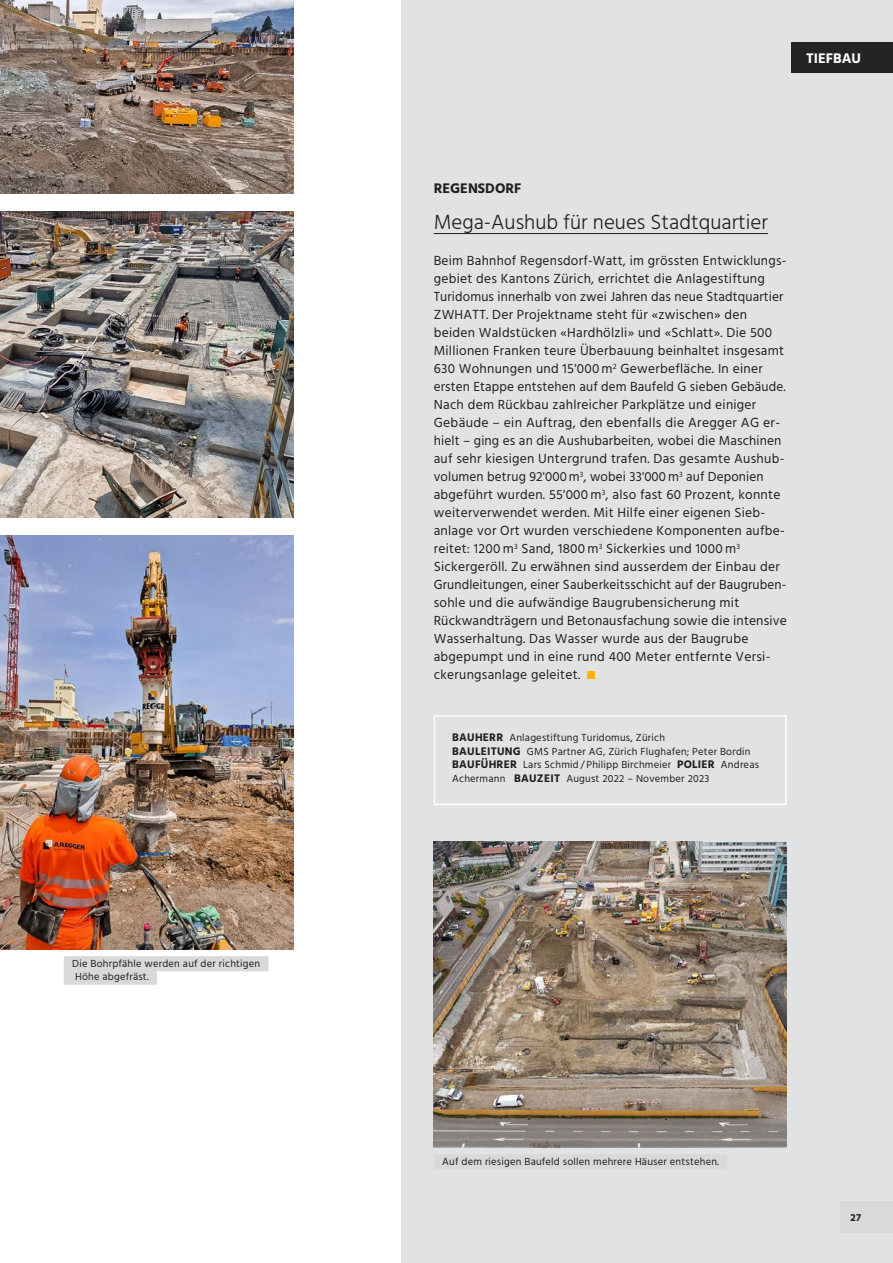
<style>
.page{position:relative;width:893px;height:1263px;background:#fff}
.page>*{position:absolute;margin:0;border:0;box-sizing:border-box;transform-origin:0 0}
.t1{font:300 21px "Hind";color:#231f20}
.t2{font:700 14.25px "Hind";color:#231f20}
.t3{font:700 14.25px "Hind";color:#fff}
.t4{font:13.5px/18px "Hind";letter-spacing:.02em;color:#231f20}
.t5{font:10.5px/13.5px "Hind";letter-spacing:.02em;color:#231f20}
.t6{font:700 10.5px "Hind";color:#231f20}
.s1{font-weight:700;font-size:11.25px}
</style>
<div class="page">
<div style="left:402px;top:0;width:491px;height:1263px;background:#e1e2e4"></div>
<img style="left:434px;top:841px;width:353px;height:306px">
<hr style="left:434px;top:233px;width:334px;height:1px;background:#231f20">
<div style="left:588px;top:672px;width:7px;height:7px;background:#ffb40f"></div>
<div style="left:434px;top:715px;width:353px;height:90px;border:2px solid #fff"></div>
<img style="left:0;top:535px;width:293px;height:414px">
<img style="left:0;top:0;width:293px;height:193px">
<img style="left:0;top:211px;width:293px;height:306px">
<div style="left:64px;top:956px;width:205px;height:15px;background:#d8d9db"></div>
<div style="left:64px;top:970px;width:93px;height:15px;background:#d8d9db"></div>
<div style="left:791px;top:43px;width:102px;height:30px;background:#262324"></div>
<div style="left:434px;top:1154px;width:293px;height:15px;background:#d8d9db"></div>
<div style="left:840px;top:1201px;width:53px;height:32px;background:#d8d9db"></div>
<p class="t5" style="left:72px;top:957px;width:190px">Die Bohrpfähle werden auf der richtigen<br>Höhe abgefräst.</p>
<p class="t3" style="left:806px;top:50px;width:57px">TIEFBAU</p>
<p class="t2" style="left:434px;top:180px;width:89px">REGENSDORF</p>
<h1 class="t1" style="left:434px;top:208px;width:336px">Mega-Aushub für neues Stadtquartier</h1>
<p class="t4" style="left:434px;top:252px;width:354px">Beim Bahnhof Regensdorf-Watt, im grössten Entwicklungs&shy;gebiet des Kantons Zürich, errichtet die Anlagestiftung Turidomus innerhalb von zwei Jahren das neue Stadtquartier ZWHATT. Der Projektname steht für «zwischen» den beiden Waldstücken «Hardhölzli» und «Schlatt». Die 500<br>Millionen Franken teure Überbauung beinhaltet insgesamt 630 Wohnungen und 15'000 m<sup>2</sup> Gewerbefläche. In einer ersten Etappe entstehen auf dem Baufeld G sieben Gebäude.<br>Nach dem Rückbau zahlreicher Parkplätze und einiger Gebäude – ein Auftrag, den ebenfalls die Aregger AG er&shy;hielt – ging es an die Aushubarbeiten, wobei die Maschinen auf sehr kiesigen Untergrund trafen. Das gesamte Aushub&shy;volumen betrug 92'000 m<sup>3</sup>, wobei 33'000 m<sup>3</sup> auf Deponien abgeführt wurden. 55'000 m<sup>3</sup>, also fast 60 Prozent, konnte weiterverwendet werden. Mit Hilfe einer eigenen Sieb&shy;anlage vor Ort wurden verschiedene Komponenten aufbe&shy;reitet: 1200 m<sup>3</sup> Sand, 1800 m<sup>3</sup> Sickerkies und 1000 m<sup>3<br></sup>Sickergeröll. Zu erwähnen sind ausserdem der Einbau der Grundleitungen, einer Sauberkeitsschicht auf der Baugruben&shy;sohle und die aufwändige Baugrubensicherung mit Rückwandträgern und Betonausfachung sowie die intensive Wasserhaltung. Das Wasser wurde aus der Baugrube abgepumpt und in eine rund 400 Meter entfernte Versi&shy;ckerungsanlage geleitet.</p>
<p class="t5" style="left:452px;top:732px;width:308px"><span class="s1">BAUHERR</span> Anlagestiftung Turidomus, Zürich<br><span class="s1">BAULEITUNG</span> GMS Partner AG, Zürich Flughafen; Peter Bordin <span class="s1">BAUFÜHRER</span> Lars Schmid / Philipp Birchmeier <span class="s1">POLIER</span> Andreas Achermann <span class="s1">BAUZEIT</span> August 2022 – November 2023</p>
<p class="t5" style="left:442px;top:1155px;width:278px">Auf dem riesigen Baufeld sollen mehrere Häuser entstehen.</p>
<p class="t6" style="left:850px;top:1211px;width:12px">27</p>
</div>
